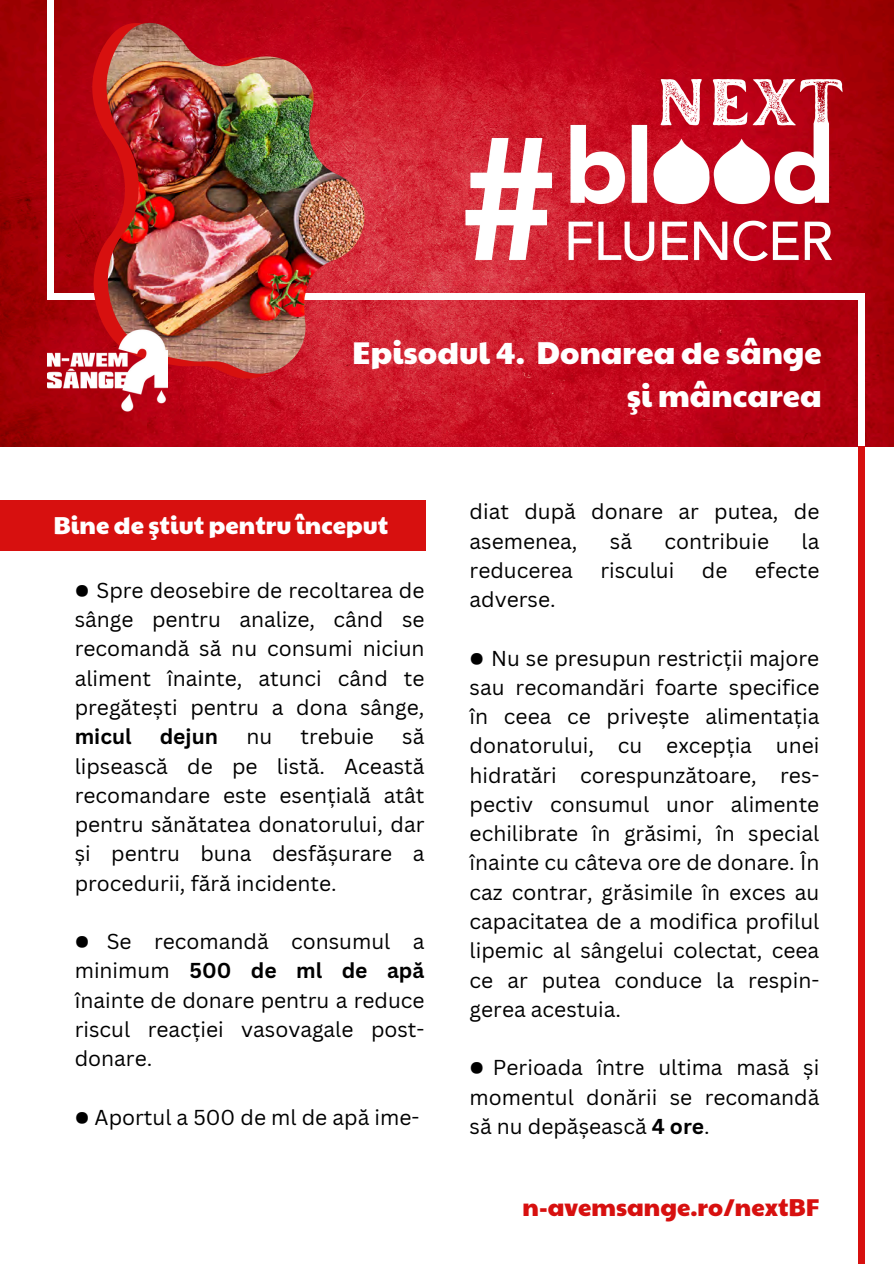
<style>
.page{position:relative;width:894px;height:1264px;background:#fff}
.page>*{position:absolute;margin:0;border:0;box-sizing:border-box;transform-origin:0 0}
.t1{font:31.05px/43.2px "Paytone One";color:#fff;text-align:right}
.t2{font:24px "Paytone One";color:#fff}
.t3{font:24px "Paytone One";color:#d7100f}
.t4{font:21px/29.2px "Canva Sans";color:#000;text-align:justify}
.t5{font:700 21px "Canva Sans";color:#000}
.s1{font-weight:700}
</style>
<div class="page">
<img style="left:0;top:0;width:893px;height:446px">
<img style="left:464px;top:79px;width:379px;height:181px">
<div style="left:50px;top:293px;width:814px;height:7px;background:#fff"></div>
<div style="left:47px;top:0;width:6px;height:300px;background:#fff"></div>
<div style="left:858px;top:293px;width:6px;height:154px;background:#fff"></div>
<svg style="left:91px;top:22px;width:262px;height:357px;background:#be0813"></svg>
<img style="left:106px;top:23px;width:258px;height:351px">
<div style="left:858px;top:446px;width:6px;height:817px;background:#d7100f"></div>
<div style="left:0;top:500px;width:425px;height:50px;background:#d7100f"></div>
<img style="left:47px;top:330px;width:120px;height:82px">
<h2 class="t1" style="left:352px;top:329px;width:471px">Episodul 4. Donarea de sânge şi mâncarea</h2>
<p class="t2" style="left:53px;top:507px;width:336px">Bine de ştiut pentru început</p>
<p class="t4" style="left:75px;top:575px;width:351px">● Spre deosebire de recoltarea de sânge pentru analize, când se recomandă să nu consumi niciun aliment înainte, atunci când te pregătești pentru a dona sânge, <span class="s1">micul</span></p>
<p class="t5" style="left:160px;top:721px;width:60px">dejun</p>
<p class="t4" style="left:246px;top:721px;width:27px">nu</p>
<p class="t4" style="left:300px;top:721px;width:75px">trebuie</p>
<p class="t4" style="left:75px;top:721px;width:351px;text-indent:327px">să lipsească de pe listă. Această recomandare este esențială atât pentru sănătatea donatorului, dar și pentru buna desfășurare a procedurii, fără incidente.</p>
<p class="t4" style="left:75px;top:926px;width:351px">● Se recomandă consumul a minimum <span class="s1">500 de ml de apă </span>înainte de donare pentru a reduce riscul reacției vasovagale post&shy;donare.</p>
<p class="t4" style="left:75px;top:1101px;width:346px">● Aportul a 500 de ml de apă ime-</p>
<p class="t4" style="left:469px;top:496px;width:351px">diat după donare ar putea, de asemenea,</p>
<p class="t4" style="left:609px;top:526px;width:24px">să</p>
<p class="t4" style="left:664px;top:526px;width:106px">contribuie</p>
<p class="t4" style="left:801px;top:526px;width:19px">la</p>
<p class="t4" style="left:469px;top:555px;width:105px">reducerea</p>
<p class="t4" style="left:600px;top:555px;width:75px">riscului</p>
<p class="t4" style="left:701px;top:555px;width:27px">de</p>
<p class="t4" style="left:754px;top:555px;width:66px">efecte</p>
<p class="t4" style="left:469px;top:584px;width:87px">adverse.</p>
<p class="t4" style="left:469px;top:643px;width:351px">● Nu se presupun restricții majore sau recomandări foarte specifice în ceea ce privește alimentația donatorului, cu excepția unei hidratări corespunzătoare, res&shy;pectiv consumul unor alimente echilibrate în grăsimi, în special înainte cu câteva ore de donare. În caz contrar, grăsimile în exces au capacitatea de a modifica profilul lipemic al sângelui colectat, ceea ce ar putea conduce la respin&shy;gerea acestuia.</p>
<p class="t4" style="left:469px;top:1052px;width:351px">● Perioada între ultima masă și momentul donării se recomandă să nu depășească <span class="s1">4 ore</span>.</p>
<h2 class="t3" style="left:522px;top:1188px;width:298px">n-avemsange.ro/nextBF</h2>
</div>
